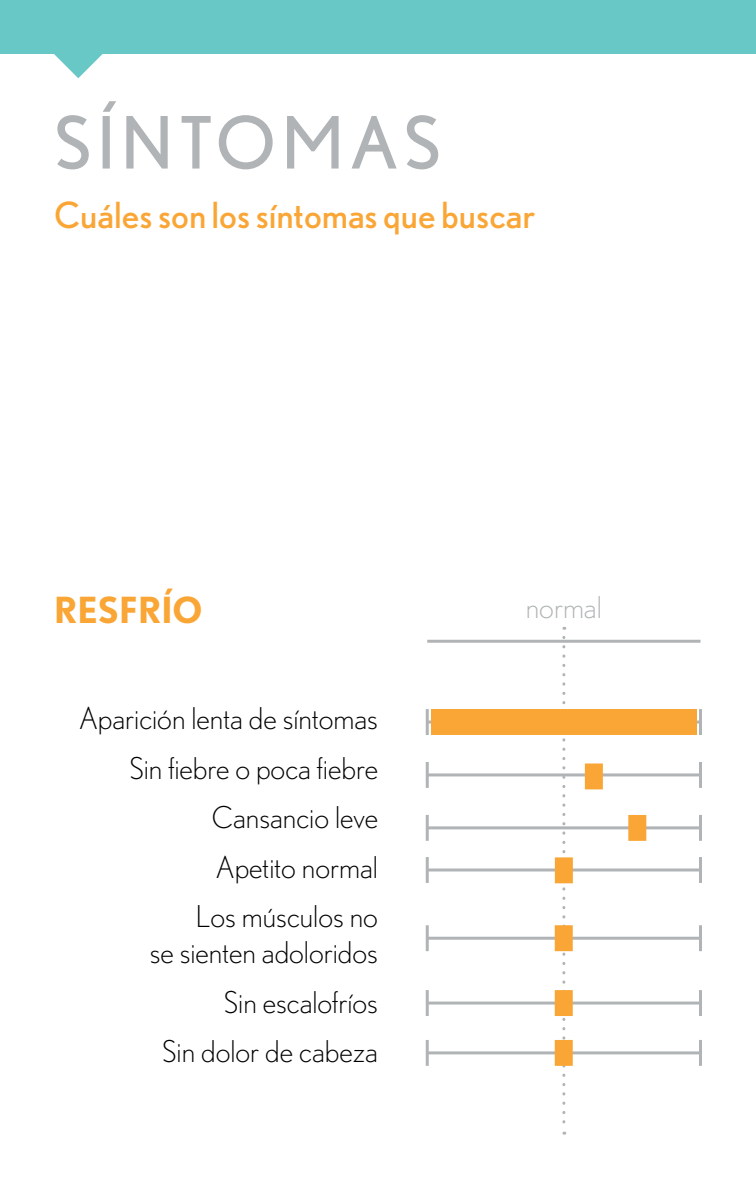
<style>
.page{position:relative;width:756px;height:1188px;background:#fff}
.page>*{position:absolute;margin:0;border:0;box-sizing:border-box;transform-origin:0 0}
.t1{font:72px "Nobel";letter-spacing:.08em;color:#b1b4b6}
.t2{font:36px "Nobel";color:#faa636}
.t3{font:700 36px "Nobel";color:#faa636}
.t4{font:300 30px/49.5px "Nobel";color:#000;text-align:right}
.t5{font:300 30px "Nobel";color:#b1b4b6}
</style>
<div class="page">
<svg style="left:54px;top:54px;width:49px;height:24px"></svg>
<svg style="left:562px;top:637px;width:3px;height:498px"></svg>
<hr style="left:427px;top:721px;width:273px;height:3px;background:#b1b4b6">
<hr style="left:426px;top:709px;width:3px;height:26px;background:#b1b4b6">
<hr style="left:699px;top:709px;width:3px;height:26px;background:#b1b4b6">
<hr style="left:427px;top:773px;width:273px;height:3px;background:#b1b4b6">
<hr style="left:426px;top:762px;width:3px;height:26px;background:#b1b4b6">
<hr style="left:699px;top:762px;width:3px;height:26px;background:#b1b4b6">
<hr style="left:427px;top:826px;width:273px;height:3px;background:#b1b4b6">
<hr style="left:426px;top:815px;width:3px;height:26px;background:#b1b4b6">
<hr style="left:699px;top:815px;width:3px;height:26px;background:#b1b4b6">
<div style="left:628px;top:815px;width:18px;height:26px;background:#faa636"></div>
<div style="left:585px;top:764px;width:18px;height:25px;background:#faa636"></div>
<svg style="left:429px;top:868px;width:270px;height:4px"></svg>
<hr style="left:426px;top:857px;width:3px;height:26px;background:#b1b4b6">
<hr style="left:699px;top:857px;width:3px;height:26px;background:#b1b4b6">
<div style="left:555px;top:857px;width:18px;height:26px;background:#faa636"></div>
<hr style="left:427px;top:937px;width:273px;height:3px;background:#b1b4b6">
<hr style="left:426px;top:925px;width:3px;height:26px;background:#b1b4b6">
<hr style="left:699px;top:925px;width:3px;height:26px;background:#b1b4b6">
<hr style="left:427px;top:1002px;width:273px;height:3px;background:#b1b4b6">
<hr style="left:426px;top:990px;width:3px;height:26px;background:#b1b4b6">
<hr style="left:699px;top:990px;width:3px;height:26px;background:#b1b4b6">
<hr style="left:427px;top:1051px;width:273px;height:3px;background:#b1b4b6">
<hr style="left:426px;top:1040px;width:3px;height:26px;background:#b1b4b6">
<hr style="left:699px;top:1040px;width:3px;height:26px;background:#b1b4b6">
<hr style="left:427px;top:640px;width:273px;height:3px;background:#b1b4b6">
<div style="left:555px;top:925px;width:18px;height:26px;background:#faa636"></div>
<div style="left:555px;top:990px;width:18px;height:26px;background:#faa636"></div>
<div style="left:555px;top:1040px;width:18px;height:26px;background:#faa636"></div>
<div style="left:431px;top:709px;width:266px;height:26px;background:#faa636"></div>
<div style="left:0;top:0;width:755px;height:54px;background:#68c8c6"></div>
<hr style="left:755px;top:0;width:1px;height:54px;background:#68c8c6">
<h1 class="t1" style="left:54px;top:101px;width:388px">SÍNTOMAS</h1>
<p class="t2" style="left:54px;top:194px;width:483px">Cuáles son los síntomas que buscar</p>
<p class="t3" style="left:54px;top:589px;width:150px">RESFRÍO</p>
<p class="t4" style="left:79px;top:694px;width:300px">Aparición lenta de síntomas<br>Sin fiebre o poca fiebre<br>Cansancio leve<br>Apetito normal<br>Los músculos no</p>
<p class="t4" style="left:150px;top:928px;width:230px">se sienten adoloridos<br>Sin escalofríos<br>Sin dolor de cabeza</p>
<p class="t5" style="left:526px;top:590px;width:78px">normal</p>
</div>
